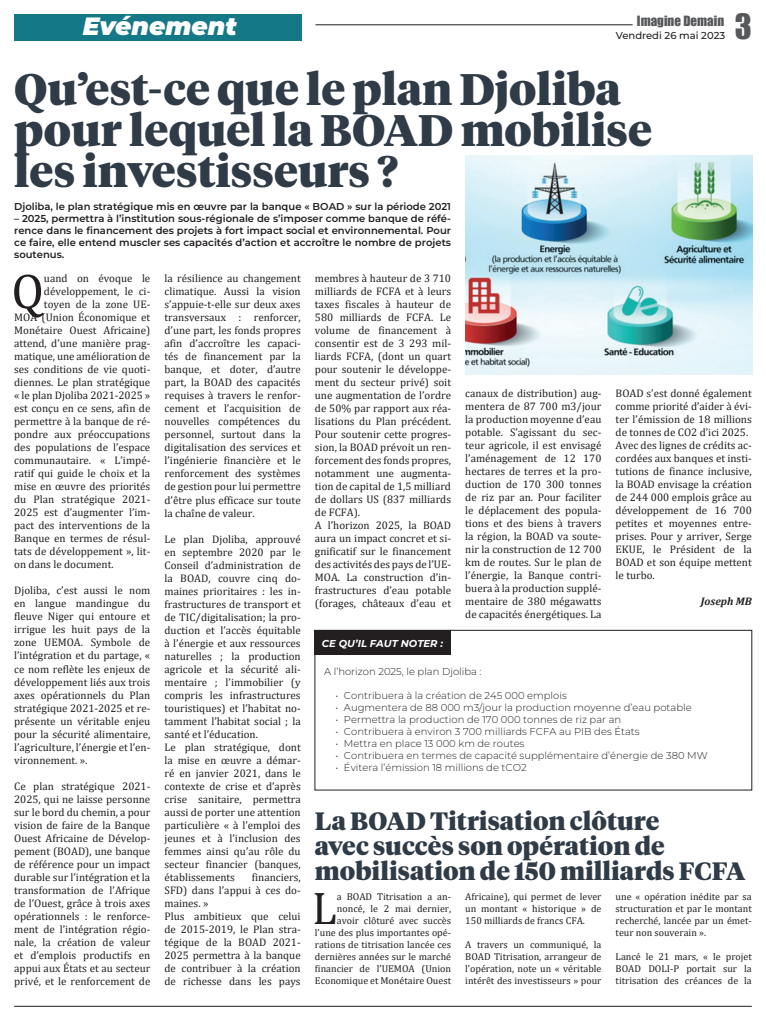
<style>
.page{position:relative;width:766px;height:1021px;background:#fff}
.page>*{position:absolute;margin:0;border:0;box-sizing:border-box;transform-origin:0 0}
.t1{font:50px "Cambria";color:#231f20}
.t2{font:46px "Cambria";color:#231f20}
.t3{font:900 44px/41px "Tiempos Headline";color:#303b48}
.t4{font:32px "Impact";color:#57585a}
.t5{font:900 25px/25px "Tiempos Headline";color:#303b48}
.t6{font:italic 900 25px "Montserrat";color:#fff}
.t7{font:13px "Impact";color:#57585a}
.t8{font:11px/13px "Cambria";color:#231f20;text-align:justify}
.t9{font:italic 700 11px "Cambria";color:#231f20}
.t10{font:10px/12px "Cambria";color:#231f20;text-align:justify}
.t11{font:300 10px "Montserrat";color:#231f20}
.t12{font:600 10px/12px "Montserrat";color:#231f20;text-align:justify}
.t13{font:500 10px "Montserrat";color:#231f20}
.t14{font:italic 700 10px "Montserrat";color:#fff}
</style>
<div class="page">
<hr style="left:315px;top:24px;width:317px;height:1px;background:#231f20">
<hr style="left:14px;top:1005px;width:737px;height:1px;background:#231f20">
<div style="left:14px;top:14px;width:287px;height:27px;background:#147886"></div>
<img style="left:465px;top:156px;width:287px;height:218px">
<div style="left:314px;top:630px;width:136px;height:24px;background:#231f20"></div>
<h3 class="t6" style="left:83px;top:10px;width:155px">Evénement</h3>
<p class="t7" style="left:636px;top:10px;width:89px">Imagine Demain</p>
<p class="t13" style="left:615px;top:29px;width:111px">Vendredi 26 mai 2023</p>
<h3 class="t4" style="left:734px;top:2px;width:18px">3</h3>
<h3 class="t3" style="left:14px;top:67px;width:639px">Qu’est-ce que le plan Djoliba pour lequel la BOAD mobilise les investisseurs ?</h3>
<p class="t12" style="left:14px;top:200px;width:438px">Djoliba, le plan stratégique mis en œuvre par la banque « BOAD » sur la période 2021</p>
<p class="t12" style="left:14px;top:212px;width:438px">– 2025, permettra à l’institution sous-régionale de s’imposer comme banque de réfé&shy;rence dans le financement des projets à fort impact social et environnemental. Pour ce faire, elle entend muscler ses capacités d’action et accroître le nombre de projets soutenus.</p>
<p class="t8" style="left:315px;top:272px;width:138px;text-align:left">membres à hauteur de 3 710 milliards de FCFA et à leurs taxes fiscales à hauteur de<br>580 milliards de FCFA. Le volume de financement à consentir est de 3 293 mil&shy;liards FCFA, (dont un quart pour soutenir le développe&shy;ment du secteur privé) soit une augmentation de l’ordre de 50% par rapport aux réa&shy;lisations du Plan précédent.<br>Pour soutenir cette progres&shy;sion, la BOAD prévoit un ren&shy;forcement des fonds propres, notamment une augmenta&shy;tion de capital de 1,5 milliard de dollars US (837 milliards de FCFA).<br>A l’horizon 2025, la BOAD aura un impact concret et si&shy;gnificatif sur le financement des activités des pays de l’UE-<br>MOA. La construction d’in&shy;frastructures d’eau potable (forages, châteaux d’eau et</p>
<h1 class="t1" style="left:11px;top:262px;width:34px">Q</h1>
<p class="t8" style="left:44px;top:272px;width:108px">uand on évoque le</p>
<p class="t8" style="left:164px;top:272px;width:138px">la résilience au changement climatique. Aussi la vision s’appuie-t-elle sur deux axes transversaux : renforcer, d’une part, les fonds propres afin d’accroître les capaci&shy;tés de financement par la banque, et doter, d’autre part, la BOAD des capacités requises à travers le renfor&shy;cement et l’acquisition de nouvelles compétences du personnel, surtout dans la digitalisation des services et l’ingénierie financière et le renforcement des systèmes de gestion pour lui permettre d’être plus efficace sur toute la chaîne de valeur.</p>
<p class="t8" style="left:164px;top:532px;width:138px;text-align:left">Le plan Djoliba, approuvé en septembre 2020 par le<br>Conseil d’administration de la BOAD, couvre cinq do&shy;maines prioritaires : les in&shy;frastructures de transport et de TIC/digitalisation; la pro&shy;duction et l’accès équitable à l’énergie et aux ressources naturelles ; la production agricole et la sécurité ali&shy;mentaire ; l’immobilier (y compris les infrastructures touristiques) et l’habitat no&shy;tamment l’habitat social ; la santé et l’éducation.<br>Le plan stratégique, dont la mise en œuvre a démar&shy;ré en janvier 2021, dans le contexte de crise et d’après crise sanitaire, permettra aussi de porter une attention particulière « à l’emploi des jeunes et à l’inclusion des femmes ainsi qu’au rôle du secteur financier (banques, établissements</p>
<p class="t8" style="left:44px;top:285px;width:108px">développement, le ci-</p>
<p class="t8" style="left:44px;top:298px;width:108px">toyen de la zone UE-</p>
<p class="t8" style="left:14px;top:311px;width:138px">MOA (Union Économique et</p>
<p class="t8" style="left:14px;top:324px;width:138px">Monétaire Ouest Africaine)</p>
<p class="t8" style="left:14px;top:337px;width:138px">attend, d’une manière prag-</p>
<p class="t8" style="left:14px;top:350px;width:138px">matique, une amélioration de</p>
<p class="t8" style="left:14px;top:363px;width:138px">ses conditions de vie quoti-</p>
<p class="t8" style="left:14px;top:376px;width:138px">diennes. Le plan stratégique</p>
<p class="t8" style="left:14px;top:389px;width:138px">« le plan Djoliba 2021-2025 »</p>
<p class="t8" style="left:14px;top:402px;width:138px">est conçu en ce sens, afin de</p>
<p class="t8" style="left:14px;top:415px;width:138px">permettre à la banque de ré-</p>
<p class="t8" style="left:14px;top:428px;width:138px">pondre aux préoccupations</p>
<p class="t8" style="left:14px;top:441px;width:138px">des populations de l’espace</p>
<p class="t8" style="left:14px;top:454px;width:138px">communautaire. « L’impé-</p>
<p class="t8" style="left:14px;top:467px;width:138px">ratif qui guide le choix et la</p>
<p class="t8" style="left:14px;top:480px;width:138px">mise en œuvre des priorités</p>
<p class="t8" style="left:14px;top:493px;width:138px">du Plan stratégique 2021-</p>
<p class="t8" style="left:14px;top:506px;width:138px">2025 est d’augmenter l’im-</p>
<p class="t8" style="left:14px;top:519px;width:138px">pact des interventions de la</p>
<p class="t8" style="left:14px;top:532px;width:138px">Banque en termes de résul-</p>
<p class="t8" style="left:14px;top:545px;width:138px">tats de développement », lit-</p>
<p class="t8" style="left:14px;top:558px;width:101px">on dans le document.</p>
<p class="t8" style="left:14px;top:584px;width:138px">Djoliba, c’est aussi le nom en langue mandingue du fleuve Niger qui entoure et irrigue les huit pays de la zone UEMOA. Symbole de l’intégration et du partage, « ce nom reflète les enjeux de développement liés aux trois axes opérationnels du Plan stratégique 2021-2025 et re&shy;présente un véritable enjeu pour la sécurité alimentaire, l’agriculture, l’énergie et l’en&shy;vironnement. ».</p>
<p class="t8" style="left:14px;top:779px;width:138px">Ce plan stratégique 2021- 2025, qui ne laisse personne sur le bord du chemin, a pour vision de faire de la Banque Ouest Africaine de Dévelop&shy;pement (BOAD), une banque de référence pour un impact durable sur l’intégration et la transformation de l’Afrique de l’Ouest, grâce à trois axes opérationnels : le renforce&shy;ment de l’intégration régio&shy;nale, la création de valeur et d’emplois productifs en appui aux États et au secteur privé, et le renforcement de</p>
<p class="t8" style="left:465px;top:387px;width:138px">canaux de distribution) aug&shy;mentera de 87 700 m3/jour la production moyenne d’eau potable. S’agissant du sec&shy;teur agricole, il est envisagé l’aménagement de 12 170 hectares de terres et la pro&shy;duction de 170 300 tonnes de riz par an. Pour faciliter le déplacement des popula&shy;tions et des biens à travers la région, la BOAD va soute&shy;nir la construction de 12 700 km de routes. Sur le plan de l’énergie, la Banque contri&shy;buera à la production supplé&shy;mentaire de 380 mégawatts de capacités énergétiques. La</p>
<p class="t8" style="left:615px;top:387px;width:138px;text-align:left">BOAD s’est donné également comme priorité d’aider à évi&shy;ter l’émission de 18 millions de tonnes de CO2 d’ici 2025.<br>Avec des lignes de crédits ac&shy;cordées aux banques et insti&shy;tutions de finance inclusive, la BOAD envisage la création de 244 000 emplois grâce au développement de 16 700 petites et moyennes entre&shy;prises. Pour y arriver, Serge<br>EKUE, le Président de la<br>BOAD et son équipe mettent le turbo.</p>
<p class="t9" style="left:700px;top:593px;width:52px">Joseph MB</p>
<p class="t14" style="left:322px;top:637px;width:123px">CE QU’IL FAUT NOTER :</p>
<p class="t11" style="left:324px;top:665px;width:159px">A l’horizon 2025, le plan Djoliba :</p>
<p class="t11" style="left:335px;top:689px;width:233px">• Contribuera à la création de 245 000 emplois</p>
<p class="t11" style="left:335px;top:701px;width:357px">• Augmentera de 88 000 m3/jour la production moyenne d’eau potable</p>
<p class="t11" style="left:335px;top:713px;width:287px">• Permettra la production de 170 000 tonnes de riz par an</p>
<p class="t11" style="left:335px;top:725px;width:305px">• Contribuera à environ 3 700 milliards FCFA au PIB des États</p>
<p class="t11" style="left:335px;top:737px;width:190px">• Mettra en place 13 000 km de routes</p>
<p class="t11" style="left:335px;top:749px;width:373px">• Contribuera en termes de capacité supplémentaire d’énergie de 380 MW</p>
<p class="t11" style="left:335px;top:761px;width:193px">• Évitera l’émission 18 millions de tCO2</p>
<h3 class="t5" style="left:315px;top:807px;width:432px">La BOAD Titrisation clôture<br>avec succès son opération de mobilisation de 150 milliards FCFA</h3>
<h2 class="t2" style="left:312px;top:881px;width:26px">L</h2>
<p class="t8" style="left:164px;top:870px;width:138px;text-align:left;text-indent:87px">financiers,<br>SFD) dans l’appui à ces do&shy;maines. »<br>Plus ambitieux que celui de 2015-2019, le Plan stra&shy;tégique de la BOAD 2021-<br>2025 permettra à la banque de contribuer à la création de richesse dans les pays</p>
<p class="t10" style="left:615px;top:891px;width:138px">une « opération inédite par sa structuration et par le montant recherché, lancée par un émet&shy;teur non souverain ».</p>
<p class="t10" style="left:615px;top:951px;width:138px">Lancé le 21 mars, « le projet BOAD DOLI-P portait sur la titrisation des créances de la</p>
<p class="t10" style="left:315px;top:891px;width:138px;text-align:right">a BOAD Titrisation a an&shy;noncé, le 2 mai dernier, avoir clôturé avec succès l’une des plus importantes opé&shy;rations de titrisation lancée ces dernières années sur le marché financier de l’UEMOA (Union<br>Economique et Monétaire Ouest</p>
<p class="t10" style="left:465px;top:891px;width:138px">Africaine), qui permet de lever un montant « historique » de 150 milliards de francs CFA.</p>
<p class="t10" style="left:465px;top:939px;width:138px">A travers un communiqué, la BOAD Titrisation, arrangeur de l’opération, note un « véritable intérêt des investisseurs » pour</p>
</div>
